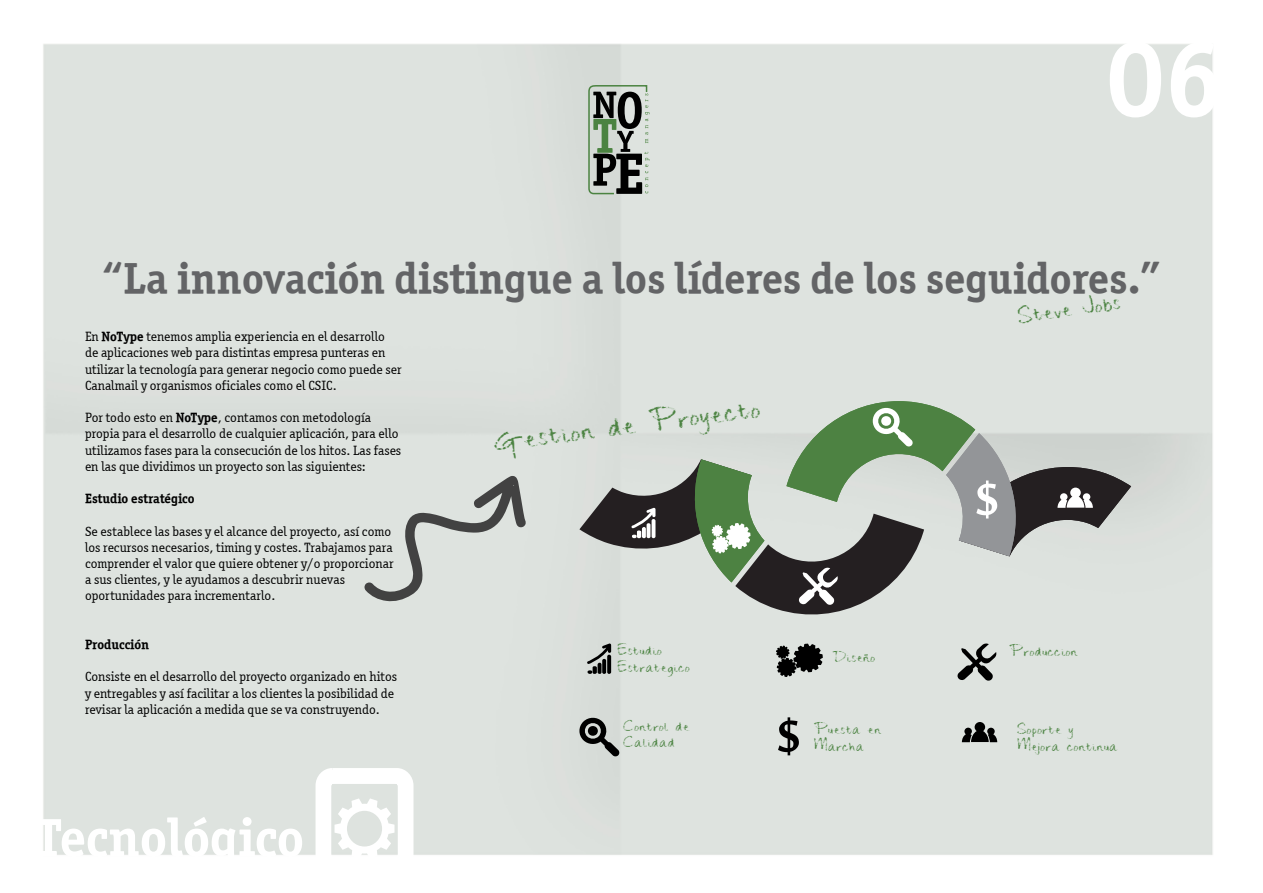
<style>
.page{position:relative;width:1263px;height:893px;background:#fff}
.page>*{position:absolute;margin:0;border:0;box-sizing:border-box;transform-origin:0 0}
.t1{font:108px "Officina Serif ITCTT Bold";color:#fff}
.t2{font:54px "Officina Serif ITCTT Bold";color:#fff}
.t3{font:43.5px "Officina Serif ITCTT Bold";color:#636466}
.t4{font:27px "Change Tomorrow Today";color:#4b8341}
.t5{font:21px "Change Tomorrow Today";color:#4b8341}
.t6{font:13.5px/16.2px "Officina Serif ITCTT Book";color:#000}
.t7{font:13.5px/16.2px "Change Tomorrow Today";color:#4b8341}
.t8{font:13.5px "Officina Serif ITCTT Bold";color:#000}
.s1{font-family:"Officina Serif ITCTT Bold"}
</style>
<div class="page">
<svg style="left:587px;top:84px;width:62px;height:111px;background:#879086"></svg>
<svg style="left:309px;top:761px;width:111px;height:95px"></svg>
<svg style="left:364px;top:476px;width:162px;height:126px;background:#c6cac7"></svg>
<svg style="left:962px;top:722px;width:35px;height:20px"></svg>
<svg style="left:578px;top:716px;width:42px;height:41px;background:#8e918f"></svg>
<svg style="left:778px;top:717px;width:21px;height:38px"></svg>
<svg style="left:579px;top:401px;width:552px;height:227px;background:#acb4ab"></svg>
<svg style="left:587px;top:643px;width:24px;height:31px"></svg>
<svg style="left:776px;top:643px;width:47px;height:34px;background:#565857"></svg>
<svg style="left:957px;top:643px;width:40px;height:38px;background:#8c8f8d"></svg>
<h1 class="t1" style="left:1106px;top:12px;width:117px">06</h1>
<h3 class="t3" style="left:102px;top:251px;width:1061px">“La innovación distingue a los líderes de los seguidores.”</h3>
<h3 class="t5" style="left:1015px;top:297px;width:105px;rotate:-8deg">Steve Jobs</h3>
<p class="t6" style="left:85px;top:328px;width:318px">En <span class="s1">NoType</span> tenemos amplia experiencia en el desarrollo de aplicaciones web para distintas empresa punteras en utilizar la tecnología para generar negocio como puede ser Canalmail y organismos oficiales como el CSIC.</p>
<p class="t6" style="left:85px;top:409px;width:318px">Por todo esto en <span class="s1">NoType</span>, contamos con metodología propia para el desarrollo de cualquier aplicación, para ello utilizamos fases para la consecución de los hitos. Las fases en las que dividimos un proyecto son las siguientes:</p>
<p class="t8" style="left:85px;top:490px;width:111px">Estudio estratégico</p>
<p class="t6" style="left:85px;top:523px;width:310px">Se establece las bases y el alcance del proyecto, así como los recursos necesarios, timing y costes. Trabajamos para comprender el valor que quiere obtener y/o proporcionar a sus clientes, y le ayudamos a descubrir nuevas oportunidades para incrementarlo.</p>
<p class="t8" style="left:85px;top:636px;width:66px">Producción</p>
<p class="t6" style="left:85px;top:669px;width:314px">Consiste en el desarrollo del proyecto organizado en hitos y entregables y así facilitar a los clientes la posibilidad de revisar la aplicación a medida que se va construyendo.</p>
<h2 class="t2" style="left:36px;top:805px;width:270px">Tecnológico</h2>
<h3 class="t4" style="left:490px;top:417px;width:271px;rotate:-7deg">Gestion de Proyecto</h3>
<p class="t7" style="left:617px;top:641px;width:75px">Estudio<br>Estrategico</p>
<p class="t7" style="left:832px;top:648px;width:44px">Diseno</p>
<p class="t7" style="left:1009px;top:642px;width:70px">Produccion</p>
<p class="t7" style="left:623px;top:717px;width:68px">Control de<br>Calidad</p>
<p class="t7" style="left:814px;top:720px;width:69px">Puesta en<br>Marcha</p>
<p class="t7" style="left:1017px;top:720px;width:102px">Soporte y<br>Mejora continua</p>
</div>
